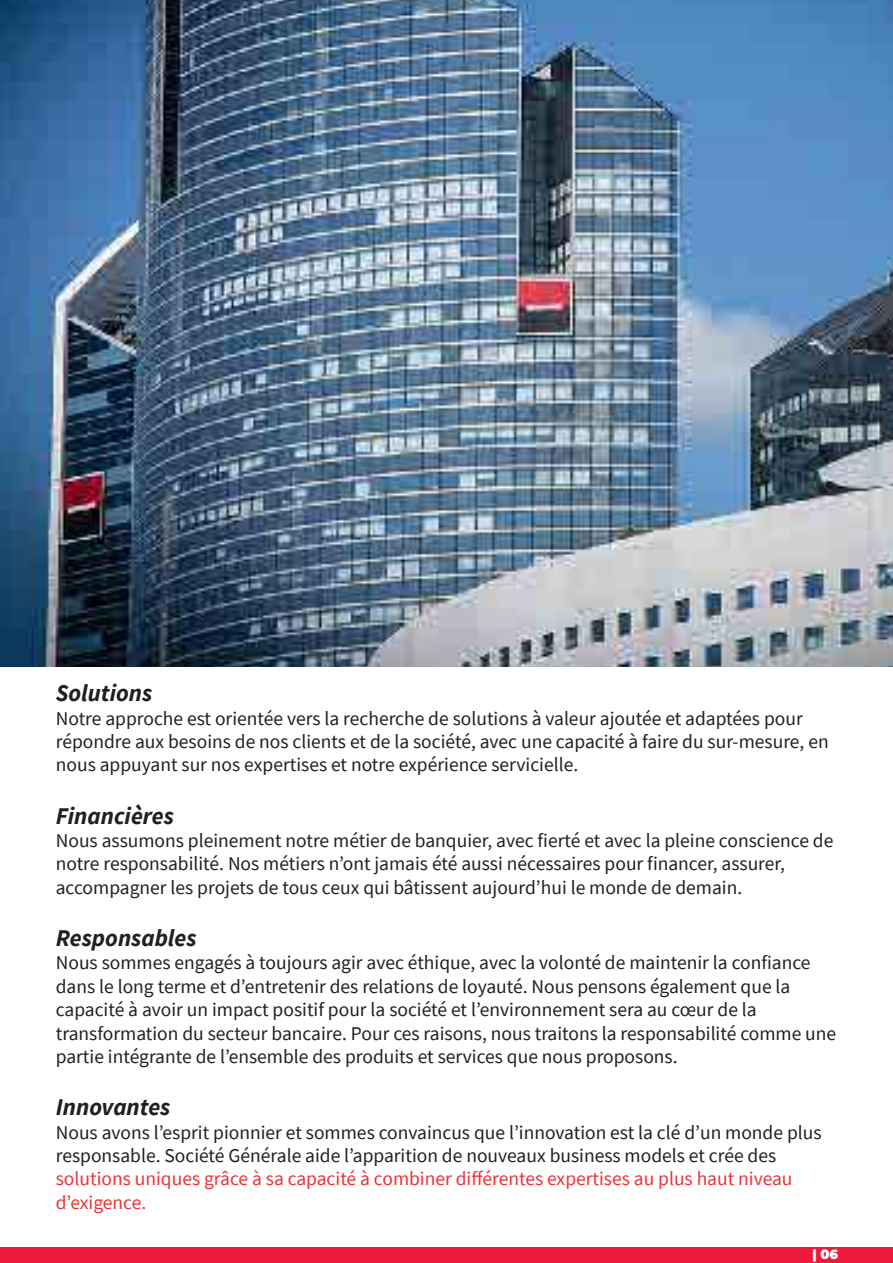
<style>
.page{position:relative;width:893px;height:1263px;background:#fff}
.page>*{position:absolute;margin:0;border:0;box-sizing:border-box;transform-origin:0 0}
.t1{font:italic 700 24px "Source Sans Pro";color:#231f20}
.t2{font:19.5px/23.4px "Source Sans Pro";color:#231f20}
.t3{font:19.5px/23.4px "Source Sans Pro";color:#ee3235}
.t4{font:900 13.05px "Montserrat";color:#fff}
</style>
<div class="page">
<div style="left:0;top:1248px;width:893px;height:15px;background:#ec1b3b"></div>
<img style="left:1px;top:1px;width:892px;height:665px">
<p class="t1" style="left:56px;top:677px;width:98px">Solutions</p>
<p class="t2" style="left:56px;top:706px;width:774px">Notre approche est orientée vers la recherche de solutions à valeur ajoutée et adaptées pour répondre aux besoins de nos clients et de la société, avec une capacité à faire du sur-mesure, en nous appuyant sur nos expertises et notre expérience servicielle.</p>
<p class="t1" style="left:56px;top:799px;width:120px">Financières</p>
<p class="t2" style="left:56px;top:829px;width:779px">Nous assumons pleinement notre métier de banquier, avec fierté et avec la pleine conscience de notre responsabilité. Nos métiers n’ont jamais été aussi nécessaires pour financer, assurer, accompagner les projets de tous ceux qui bâtissent aujourd’hui le monde de demain.</p>
<p class="t1" style="left:56px;top:922px;width:142px">Responsables</p>
<p class="t2" style="left:56px;top:951px;width:782px">Nous sommes engagés à toujours agir avec éthique, avec la volonté de maintenir la confiance dans le long terme et d’entretenir des relations de loyauté. Nous pensons également que la capacité à avoir un impact positif pour la société et l’environnement sera au cœur de la transformation du secteur bancaire. Pour ces raisons, nous traitons la responsabilité comme une partie intégrante de l’ensemble des produits et services que nous proposons.</p>
<p class="t1" style="left:56px;top:1091px;width:116px">Innovantes</p>
<p class="t2" style="left:56px;top:1120px;width:767px">Nous avons l’esprit pionnier et sommes convaincus que l’innovation est la clé d’un monde plus responsable. Société Générale aide l’apparition de nouveaux business models et crée des</p>
<p class="t3" style="left:56px;top:1167px;width:738px">solutions uniques grâce à sa capacité à combiner différentes expertises au plus haut niveau d’exigence.</p>
<p class="t4" style="left:812px;top:1244px;width:27px">| 06</p>
</div>
